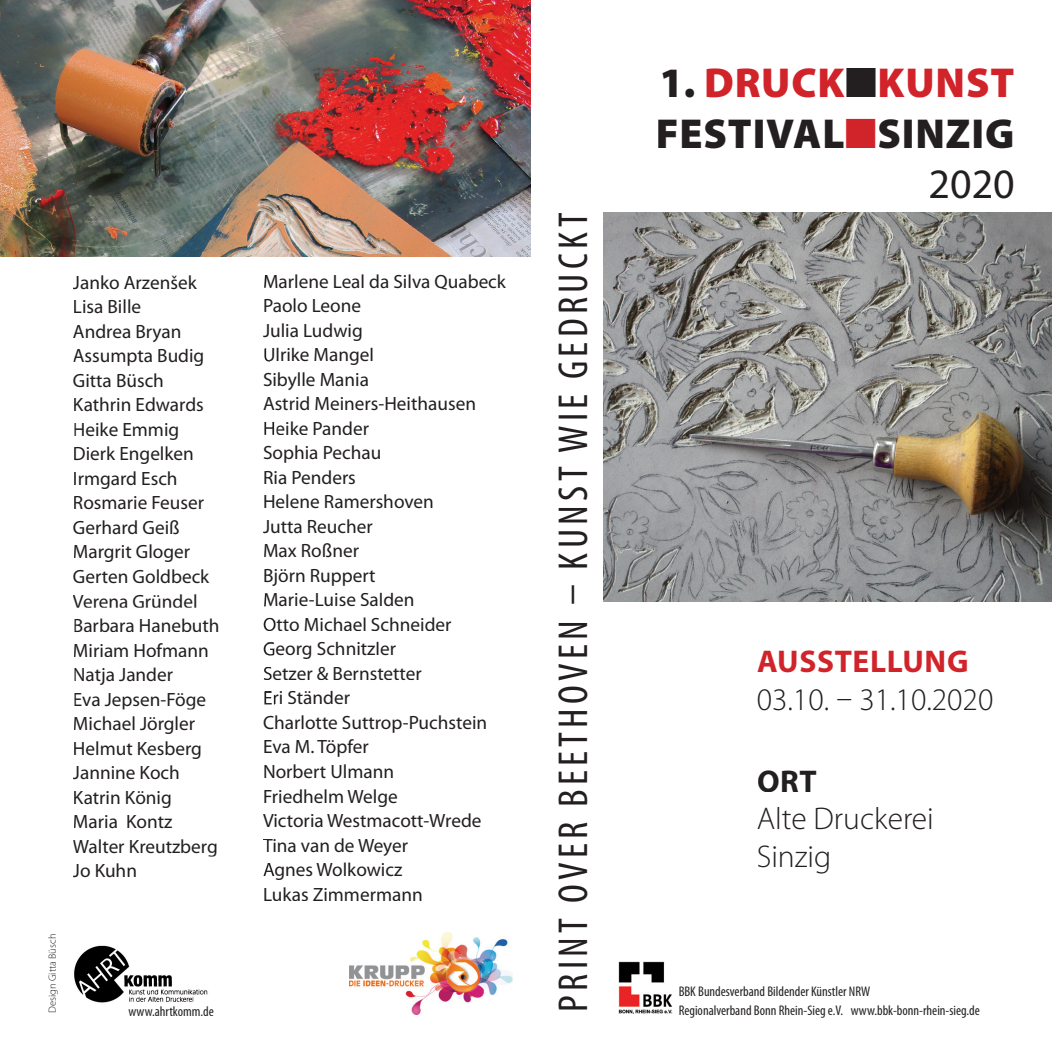
<style>
.page{position:relative;width:1052px;height:1062px;background:#fff}
.page>*{position:absolute;margin:0;border:0;box-sizing:border-box;transform-origin:0 0}
.t1{font:condensed 42px "Myriad Pro";letter-spacing:.105em;color:#231f20}
.t2{font:900 42px/50.4px "Myriad Pro";letter-spacing:.02em;color:#231f20;text-align:right}
.t3{font:300 31.5px/37.8px "Myriad Pro";color:#231f20}
.t4{font:700 31.5px "Myriad Pro";letter-spacing:.02em;color:#d1232a}
.t5{font:700 31.5px "Myriad Pro";color:#231f20}
.t6{font:19.25px/24.5px "Myriad Pro";color:#231f20}
.t7{font:condensed 14px/18.9px "Myriad Pro";color:#231f20}
.t8{font:300 10.5px "Myriad Pro";color:#231f20}
.s1{color:#d1232a}
.s2{font-weight:400}
</style>
<div class="page">
<img style="left:603px;top:212px;width:449px;height:389px">
<img style="left:619px;top:961px;width:53px;height:52px">
<svg style="left:264px;top:275px;width:2px;height:13px"></svg>
<svg style="left:264px;top:349px;width:6px;height:13px"></svg>
<svg style="left:264px;top:422px;width:11px;height:13px"></svg>
<svg style="left:264px;top:594px;width:3px;height:12px"></svg>
<svg style="left:264px;top:618px;width:11px;height:13px"></svg>
<svg style="left:264px;top:642px;width:10px;height:14px"></svg>
<svg style="left:264px;top:667px;width:7px;height:13px"></svg>
<svg style="left:264px;top:692px;width:11px;height:12px"></svg>
<svg style="left:263px;top:839px;width:4px;height:12px"></svg>
<svg style="left:263px;top:863px;width:12px;height:13px"></svg>
<img style="left:74px;top:945px;width:134px;height:58px">
<img style="left:350px;top:933px;width:163px;height:82px">
<img style="left:0;top:0;width:531px;height:256px">
<p class="t8" style="left:47px;top:1012px;width:81px;rotate:-90deg">Design Gitta Büsch</p>
<p class="t6" style="left:263px;top:269px;width:244px">Marlene Leal da Silva Quabeck<br>Paolo Leone<br>Julia Ludwig</p>
<p class="t6" style="left:73px;top:270px;width:125px">Janko Arzenšek<br>Lisa Bille<br>Andrea Bryan</p>
<p class="t6" style="left:73px;top:368px;width:132px">Gitta Büsch<br>Kathrin Edwards</p>
<p class="t6" style="left:73px;top:442px;width:138px">Dierk Engelken<br>Irmgard Esch<br>Rosmarie Feuser<br>Gerhard Geiß<br>Margrit Gloger<br>Gerten Goldbeck</p>
<p class="t6" style="left:73px;top:344px;width:133px">Assumpta Budig</p>
<p class="t6" style="left:263px;top:343px;width:214px">Ulrike Mangel<br>Sibylle Mania<br>Astrid Meiners-Heithausen</p>
<p class="t6" style="left:73px;top:417px;width:108px">Heike Emmig</p>
<p class="t6" style="left:263px;top:416px;width:172px">Heike Pander<br>Sophia Pechau<br>Ria Penders<br>Helene Ramershoven<br>Jutta Reucher<br>Max Roßner<br>Björn Ruppert</p>
<p class="t6" style="left:73px;top:589px;width:126px">Verena Gründel</p>
<p class="t6" style="left:263px;top:588px;width:153px">Marie-Luise Salden</p>
<p class="t6" style="left:73px;top:613px;width:148px">Barbara Hanebuth</p>
<p class="t6" style="left:263px;top:612px;width:190px">Otto Michael Schneider</p>
<p class="t6" style="left:73px;top:638px;width:137px">Miriam Hofmann</p>
<p class="t6" style="left:263px;top:637px;width:134px">Georg Schnitzler</p>
<p class="t6" style="left:73px;top:662px;width:102px">Natja Jander</p>
<p class="t6" style="left:263px;top:661px;width:160px">Setzer &amp; Bernstetter</p>
<p class="t6" style="left:73px;top:687px;width:135px">Eva Jepsen-Föge</p>
<p class="t6" style="left:263px;top:686px;width:226px">Eri Ständer<br>Charlotte Suttrop-Puchstein<br>Eva M. Töpfer<br>Norbert Ulmann<br>Friedhelm Welge<br>Victoria Westmacott-Wrede</p>
<p class="t6" style="left:73px;top:834px;width:146px">Walter Kreutzberg</p>
<p class="t6" style="left:263px;top:833px;width:147px">Tina van de Weyer</p>
<p class="t6" style="left:73px;top:858px;width:66px">Jo Kuhn</p>
<p class="t6" style="left:263px;top:857px;width:161px">Agnes Wolkowicz<br>Lukas Zimmermann</p>
<p class="t6" style="left:73px;top:711px;width:131px">Michael Jörgler<br>Helmut Kesberg<br>Jannine Koch<br>Katrin König<br>Maria Kontz</p>
<p class="t7" style="left:128px;top:1002px;width:87px">www.ahrtkomm.de</p>
<h1 class="t1" style="left:551px;top:1012px;width:801px;rotate:-90deg">PRINT OVER BEETHOVEN – KUNST WIE GEDRUCKT</h1>
<h1 class="t2" style="left:655px;top:58px;width:360px">1. <span class="s1">DRUCK</span>■<span class="s1">KUNST<br></span>FESTIVAL<span class="s1">■</span>SINZIG<br><span class="s2">2020</span></h1>
<h2 class="t4" style="left:757px;top:644px;width:213px">AUSSTELLUNG</h2>
<h2 class="t3" style="left:756px;top:681px;width:238px">03.10. – 31.10.2020</h2>
<h2 class="t5" style="left:757px;top:763px;width:61px">ORT</h2>
<h2 class="t3" style="left:756px;top:800px;width:179px">Alte Druckerei<br>Sinzig</h2>
<p class="t7" style="left:678px;top:982px;width:303px">BBK Bundesverband Bildender Künstler NRW<br>Regionalverband Bonn Rhein-Sieg e.V. www.bbk-bonn-rhein-sieg.de</p>
</div>
